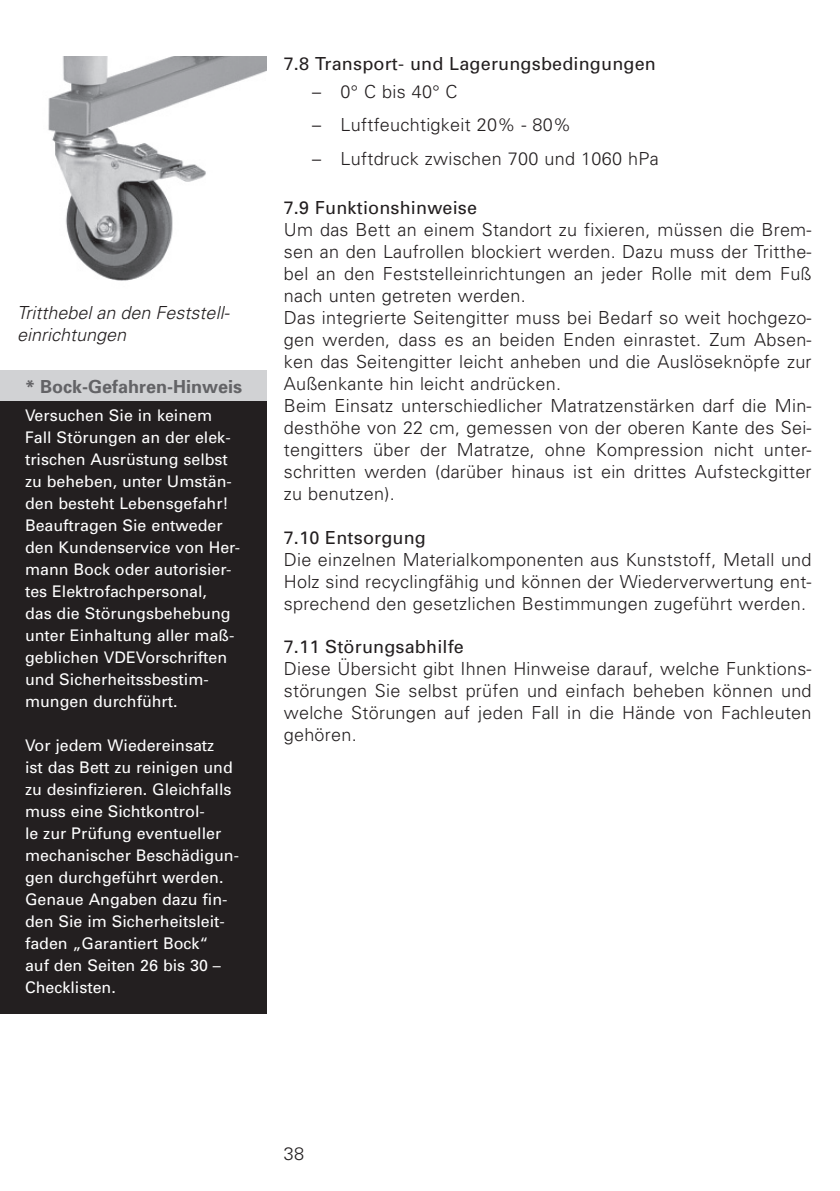
<style>
.page{position:relative;width:840px;height:1191px;background:#fff}
.page>*{position:absolute;margin:0;border:0;box-sizing:border-box;transform-origin:0 0}
.t1{font:300 18px/22px "Univers";letter-spacing:.015em;color:#231f20;text-align:justify}
.t2{font:18px "Univers";letter-spacing:.01em;color:#231f20}
.t3{font:italic 300 18px/22px "Univers";color:#231f20}
.t4{font:700 18px "Univers";color:#636366}
.t5{font:16px/22px "Univers";color:#fff}
</style>
<div class="page">
<img style="left:48px;top:57px;width:218px;height:224px">
<div style="left:0;top:371px;width:266px;height:30px;background:#d1d2d4"></div>
<div style="left:0;top:401px;width:266px;height:612px;background:#231f20"></div>
<p class="t3" style="left:17px;top:303px;width:214px">Tritthebel an den Feststell&shy;einrichtungen</p>
<p class="t4" style="left:25px;top:380px;width:219px">* Bock-Gefahren-Hinweis</p>
<p class="t5" style="left:25px;top:406px;width:217px">Versuchen Sie in keinem<br>Fall Störungen an der elek&shy;trischen Ausrüstung selbst zu beheben, unter Umstän&shy;den besteht Lebensgefahr!<br>Beauftragen Sie entweder den Kundenservice von Her&shy;mann Bock oder autorisier&shy;tes Elektrofachpersonal,<br>das die Störungsbehebung unter Einhaltung aller maß&shy;geblichen VDEVorschriften und Sicherheitssbestim&shy;mungen durchführt.</p>
<p class="t5" style="left:25px;top:736px;width:215px">Vor jedem Wiedereinsatz<br>ist das Bett zu reinigen und zu desinfizieren. Gleichfalls muss eine Sichtkontrol-<br>le zur Prüfung eventueller mechanischer Beschädigun&shy;gen durchgeführt werden.<br>Genaue Angaben dazu fin&shy;den Sie im Sicherheitsleit&shy;faden „Garantiert Bock“<br>auf den Seiten 26 bis 30 –<br>Checklisten.</p>
<p class="t2" style="left:283px;top:57px;width:373px">7.8 Transport- und Lagerungsbedingungen</p>
<p class="t1" style="left:312px;top:82px;width:147px">– 0° C bis 40° C</p>
<p class="t1" style="left:312px;top:115px;width:260px">– Luftfeuchtigkeit 20% - 80%</p>
<p class="t1" style="left:312px;top:149px;width:348px">– Luftdruck zwischen 700 und 1060 hPa</p>
<p class="t2" style="left:283px;top:201px;width:195px">7.9 Funktionshinweise</p>
<p class="t1" style="left:283px;top:220px;width:529px;text-align:left">Um das Bett an einem Standort zu fixieren, müssen die Brem&shy;sen an den Laufrollen blockiert werden. Dazu muss der Tritthe&shy;bel an den Feststelleinrichtungen an jeder Rolle mit dem Fuß nach unten getreten werden.<br>Das integrierte Seitengitter muss bei Bedarf so weit hochgezo&shy;gen werden, dass es an beiden Enden einrastet. Zum Absen&shy;ken das Seitengitter leicht anheben und die Auslöseknöpfe zur Außenkante hin leicht andrücken.<br>Beim Einsatz unterschiedlicher Matratzenstärken darf die Min&shy;desthöhe von 22 cm, gemessen von der oberen Kante des Sei&shy;tengitters über der Matratze, ohne Kompression nicht unter&shy;schritten werden (darüber hinaus ist ein drittes Aufsteckgitter zu benutzen).</p>
<p class="t2" style="left:283px;top:530px;width:144px">7.10 Entsorgung</p>
<p class="t1" style="left:283px;top:550px;width:529px">Die einzelnen Materialkomponenten aus Kunststoff, Metall und Holz sind recyclingfähig und können der Wiederverwertung ent&shy;sprechend den gesetzlichen Bestimmungen zugeführt werden.</p>
<p class="t2" style="left:283px;top:640px;width:181px">7.11 Störungsabhilfe</p>
<p class="t1" style="left:283px;top:659px;width:529px">Diese Übersicht gibt Ihnen Hinweise darauf, welche Funktions&shy;störungen Sie selbst prüfen und einfach beheben können und welche Störungen auf jeden Fall in die Hände von Fachleuten gehören.</p>
<p class="t1" style="left:283px;top:1144px;width:22px">38</p>
</div>
